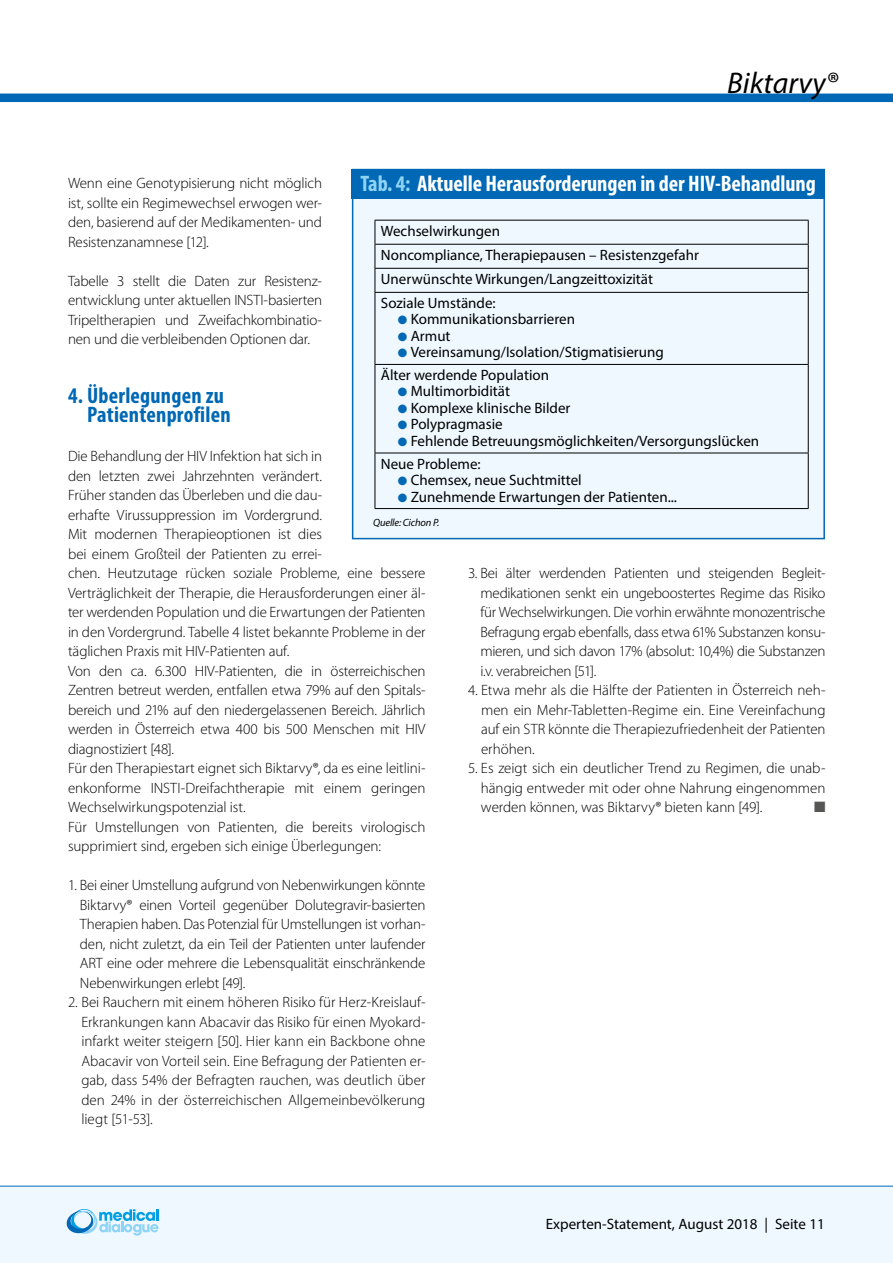
<style>
.page{position:relative;width:893px;height:1263px;background:#fff}
.page>*{position:absolute;margin:0;border:0;box-sizing:border-box;transform-origin:0 0}
.t1{font:italic 30px "Myriad Pro";color:#000}
.t2{font:700 condensed 22.5px "Myriad Pro";letter-spacing:-.005em;color:#fff}
.t3{font:700 condensed 22.5px/19.5px "Myriad Pro";letter-spacing:.01em;color:#0068b4;text-align:right}
.t4{font:300 15px/19.5px "Myriad Pro";letter-spacing:-.01em;color:#000;text-align:justify}
.t5{font:15px/24px "Myriad Pro";color:#000}
.t6{font:15px "Zapf Dingbats ITC";color:#565655}
.t7{font:italic 10.5px "Myriad Pro";letter-spacing:-.015em;color:#000}
.s1{color:#8fd4f6}
.s2{color:#0068b4}
</style>
<div class="page">
<div style="left:0;top:1186px;width:893px;height:77px;background:#eef8fe"></div>
<svg style="left:66px;top:1209px;width:93px;height:26px"></svg>
<hr style="left:0;top:1186px;width:893px;height:1px;background:#0068b4">
<div style="left:0;top:94px;width:893px;height:8px;background:#0068b4"></div>
<div style="left:353px;top:170px;width:471px;height:369px;background:#eef8fe"></div>
<hr style="left:375px;top:220px;width:434px;height:1px;background:#000">
<hr style="left:375px;top:244px;width:434px;height:1px;background:#000">
<hr style="left:375px;top:268px;width:434px;height:1px;background:#000">
<svg style="left:375px;top:220px;width:1px;height:72px"></svg>
<svg style="left:808px;top:220px;width:1px;height:72px"></svg>
<hr style="left:375px;top:292px;width:434px;height:1px;background:#000">
<hr style="left:375px;top:293px;width:1px;height:71px;background:#000">
<hr style="left:808px;top:293px;width:1px;height:71px;background:#000">
<hr style="left:375px;top:364px;width:434px;height:1px;background:#000">
<hr style="left:375px;top:365px;width:1px;height:88px;background:#000">
<hr style="left:808px;top:365px;width:1px;height:88px;background:#000">
<hr style="left:375px;top:453px;width:434px;height:1px;background:#000">
<hr style="left:375px;top:453px;width:1px;height:55px;background:#000">
<hr style="left:808px;top:453px;width:1px;height:55px;background:#000">
<hr style="left:375px;top:508px;width:434px;height:1px;background:#000">
<div style="left:352px;top:169px;width:473px;height:30px;background:#0068b4"></div>
<h1 class="t1" style="left:727px;top:65px;width:112px">Biktarvy®</h1>
<h2 class="t2" style="left:360px;top:169px;width:457px"><span class="s1">Tab. 4:</span> Aktuelle Herausforderungen in der HIV-Behandlung</h2>
<p class="t4" style="left:68px;top:174px;width:256px">Wenn eine Genotypisierung nicht möglich ist, sollte ein Regimewechsel erwogen wer&shy;den, basierend auf der Medikamenten- und Resistenzanamnese [12].</p>
<p class="t4" style="left:68px;top:271px;width:256px">Tabelle 3 stellt die Daten zur Resistenz&shy;entwicklung unter aktuellen INSTI-basierten Tripeltherapien und Zweifachkombinatio&shy;nen und die verbleibenden Optionen dar.</p>
<h2 class="t3" style="left:68px;top:385px;width:164px">4. Überlegungen zu<br>Patientenprofilen</h2>
<p class="t4" style="left:68px;top:447px;width:359px;text-align:left">Die Behandlung der HIV Infektion hat sich in<br>den letzten zwei Jahrzehnten verändert.<br>Früher standen das Überleben und die dau-<br>erhafte Virussuppression im Vordergrund.<br>Mit modernen Therapieoptionen ist dies<br>bei einem Großteil der Patienten zu errei-<br>chen. Heutzutage rücken soziale Probleme, eine bessere Verträglichkeit der Therapie, die Herausforderungen einer äl&shy;ter werdenden Population und die Erwartungen der Patienten in den Vordergrund. Tabelle 4 listet bekannte Probleme in der täglichen Praxis mit HIV-Patienten auf.<br>Von den ca. 6.300 HIV-Patienten, die in österreichischen Zentren betreut werden, entfallen etwa 79% auf den Spitals&shy;bereich und 21% auf den niedergelassenen Bereich. Jährlich werden in Österreich etwa 400 bis 500 Menschen mit HIV diagnostiziert [48].<br>Für den Therapiestart eignet sich Biktarvy®, da es eine leitlini&shy;enkonforme INSTI-Dreifachtherapie mit einem geringen Wechselwirkungspotenzial ist.<br>Für Umstellungen von Patienten, die bereits virologisch supprimiert sind, ergeben sich einige Überlegungen:</p>
<p class="t4" style="left:80px;top:876px;width:347px;text-indent:-12px">1. Bei einer Umstellung aufgrund von Nebenwirkungen könnte Biktarvy® einen Vorteil gegenüber Dolutegravir-basierten Therapien haben. Das Potenzial für Umstellungen ist vorhan&shy;den, nicht zuletzt, da ein Teil der Patienten unter laufender ART eine oder mehrere die Lebensqualität einschränkende Nebenwirkungen erlebt [49].</p>
<p class="t4" style="left:81px;top:993px;width:346px;text-indent:-13px">2. Bei Rauchern mit einem höheren Risiko für Herz-Kreislauf-Erkrankungen kann Abacavir das Risiko für einen Myokard&shy;infarkt weiter steigern [50]. Hier kann ein Backbone ohne Abacavir von Vorteil sein. Eine Befragung der Patienten er&shy;gab, dass 54% der Befragten rauchen, was deutlich über den 24% in der österreichischen Allgemeinbevölkerung liegt [51-53].</p>
<p class="t5" style="left:381px;top:218px;width:319px">Wechselwirkungen<br>Noncompliance, Therapiepausen – Resistenzgefahr Unerwünschte Wirkungen/Langzeittoxizität Soziale Umstände:</p>
<p class="t5" style="left:398px;top:307px;width:179px"><span class="s2">●</span> Kommunikationsbarrieren</p>
<p class="t5" style="left:398px;top:324px;width:54px"><span class="s2">●</span> Armut</p>
<p class="t5" style="left:381px;top:341px;width:284px;line-height:22.5px;text-indent:17px"><span class="s2">●</span> Vereinsamung/Isolation/Stigmatisierung<br>Älter werdende Population</p>
<p class="t5" style="left:398px;top:379px;width:114px"><span class="s2">●</span> Multimorbidität</p>
<p class="t5" style="left:398px;top:396px;width:174px"><span class="s2">●</span> Komplexe klinische Bilder</p>
<p class="t5" style="left:398px;top:412px;width:106px"><span class="s2">●</span> Polypragmasie</p>
<p class="t5" style="left:381px;top:429px;width:380px;line-height:22.5px;text-indent:17px"><span class="s2">●</span> Fehlende Betreuungsmöglichkeiten/Versorgungslücken<br>Neue Probleme:</p>
<p class="t5" style="left:398px;top:468px;width:185px"><span class="s2">●</span> Chemsex, neue Suchtmittel</p>
<p class="t5" style="left:398px;top:484px;width:281px"><span class="s2">●</span> Zunehmende Erwartungen der Patienten...</p>
<p class="t7" style="left:373px;top:516px;width:68px">Quelle: Cichon P.</p>
<p class="t4" style="left:480px;top:564px;width:347px;text-indent:-12px">3. Bei älter werdenden Patienten und steigenden Begleit&shy;medikationen senkt ein ungeboostertes Regime das Risiko für Wechselwirkungen. Die vorhin erwähnte monozentrische Befragung ergab ebenfalls, dass etwa 61% Substanzen konsu&shy;mieren, und sich davon 17% (absolut: 10,4%) die Substanzen i.v. verabreichen [51].</p>
<p class="t4" style="left:481px;top:681px;width:346px;text-indent:-13px">4. Etwa mehr als die Hälfte der Patienten in Österreich neh&shy;men ein Mehr-Tabletten-Regime ein. Eine Vereinfachung auf ein STR könnte die Therapiezufriedenheit der Patienten erhöhen.</p>
<p class="t4" style="left:481px;top:759px;width:346px;text-indent:-13px">5. Es zeigt sich ein deutlicher Trend zu Regimen, die unab&shy;hängig entweder mit oder ohne Nahrung eingenommen werden können, was Biktarvy® bieten kann [49].</p>
<p class="t6" style="left:814px;top:800px;width:13px">■</p>
<p class="t5" style="left:546px;top:1211px;width:281px">Experten-Statement, August 2018 | Seite 11</p>
</div>
